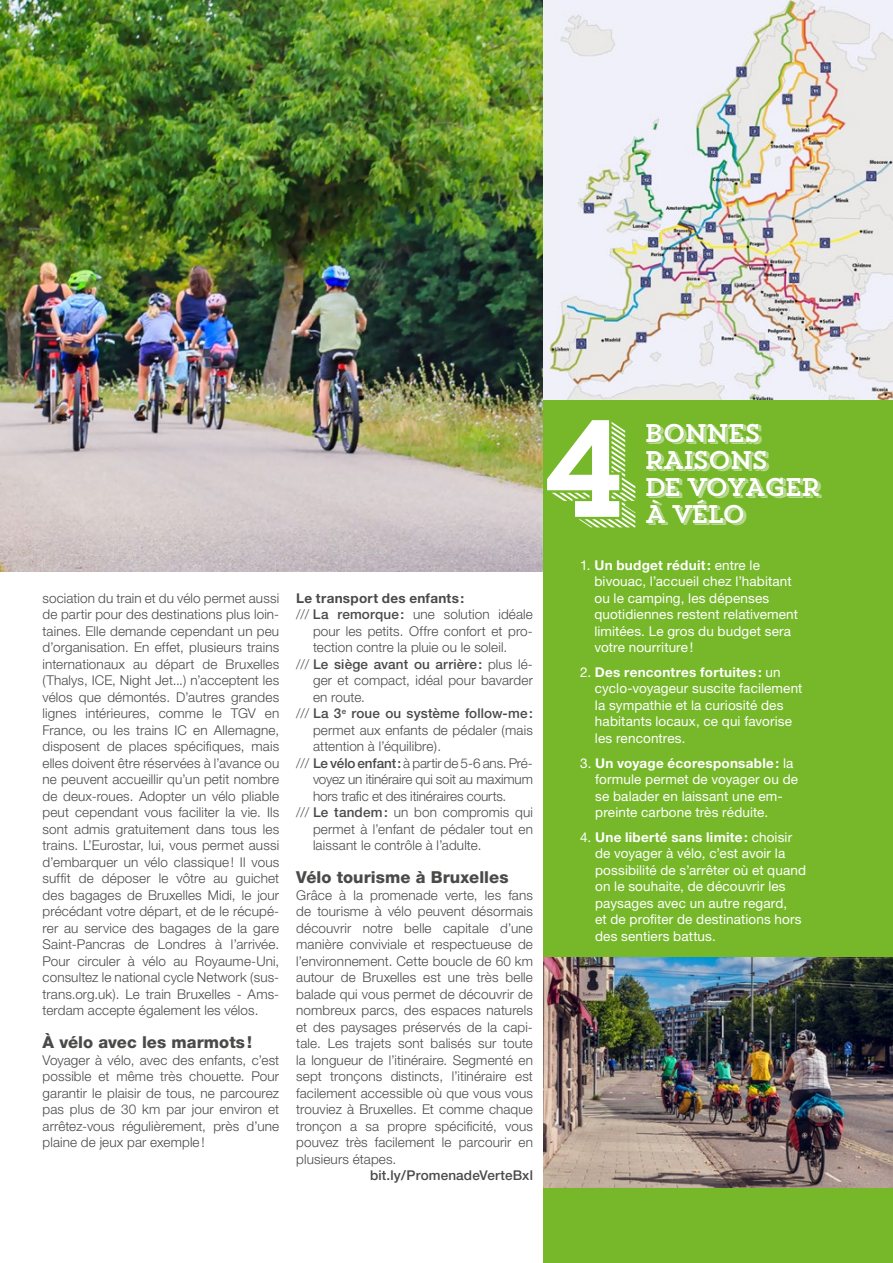
<style>
.page{position:relative;width:893px;height:1263px;background:#fff}
.page>*{position:absolute;margin:0;border:0;box-sizing:border-box;transform-origin:0 0}
.t1{font:137.55px "Trend Slab Four";color:#fff}
.t2{font:25.5px/27px "Trend Slab Four";letter-spacing:-.09em;color:#fff}
.t3{font:800 16.5px "Helvetica Neue";letter-spacing:.005em;color:#4a4a49}
.t4{font:300 13.5px/16.5px "Helvetica Neue";letter-spacing:.01em;color:#4a4a49;text-align:justify}
.t5{font:13.5px/16.5px "Helvetica Neue LT Std";letter-spacing:.01em;color:#fff}
.t6{font:300 13.5px "Helvetica Neue";letter-spacing:-.01em;color:#4a4a49}
.t7{font:500 13.5px "Helvetica Neue";letter-spacing:.01em;color:#4a4a49}
.t8{font:700 13.5px "Helvetica Neue";letter-spacing:.02em;color:#4a4a49}
.s1{font-weight:500}
.s2{font-weight:300}
.s3{font-weight:700}
</style>
<div class="page">
<img style="left:0;top:0;width:543px;height:571px">
<div style="left:543px;top:0;width:350px;height:1263px;background:#76b82a"></div>
<img style="left:543px;top:957px;width:350px;height:230px">
<img style="left:543px;top:0;width:350px;height:400px">
<p class="t4" style="left:43px;top:589px;width:238px">sociation du train et du vélo permet aussi de partir pour des destinations plus loin&shy;taines. Elle demande cependant un peu d’organisation. En effet, plusieurs trains internationaux au départ de Bruxelles (Thalys, ICE, Night Jet...) n’acceptent les vélos que démontés. D’autres grandes lignes intérieures, comme le TGV en France, ou les trains IC en Allemagne, disposent de places spécifiques, mais elles doivent être réservées à l’avance ou ne peuvent accueillir qu’un petit nombre de deux-roues. Adopter un vélo pliable peut cependant vous faciliter la vie. Ils sont admis gratuitement dans tous les trains. L’Eurostar, lui, vous permet aussi d’embarquer un vélo classique! Il vous suffit de déposer le vôtre au guichet des bagages de Bruxelles Midi, le jour précédant votre départ, et de le récupé&shy;rer au service des bagages de la gare Saint-Pancras de Londres à l’arrivée.<br>Pour circuler à vélo au Royaume-Uni, consultez le national cycle Network (sus&shy;trans.org.uk). Le train Bruxelles - Ams&shy;terdam accepte également les vélos.</p>
<p class="t3" style="left:43px;top:1032px;width:211px">À vélo avec les marmots!</p>
<p class="t4" style="left:43px;top:1051px;width:238px">Voyager à vélo, avec des enfants, c’est possible et même très chouette. Pour garantir le plaisir de tous, ne parcourez pas plus de 30 km par jour environ et arrêtez-vous régulièrement, près d’une plaine de jeux par exemple!</p>
<p class="t8" style="left:296px;top:589px;width:170px">Le transport des enfants:</p>
<p class="t4" style="left:296px;top:606px;width:238px">/// <span class="s1">La remorque:</span> une solution idéale</p>
<p class="t4" style="left:313px;top:622px;width:221px">pour les petits. Offre confort et pro-</p>
<p class="t4" style="left:313px;top:639px;width:196px">tection contre la pluie ou le soleil.</p>
<p class="t7" style="left:296px;top:656px;width:238px"><span class="s2">///</span> Le siège avant ou arrière: <span class="s2">plus lé-</span></p>
<p class="t4" style="left:313px;top:672px;width:221px">ger et compact, idéal pour bavarder</p>
<p class="t4" style="left:313px;top:688px;width:53px">en route.</p>
<p class="t7" style="left:296px;top:705px;width:238px"><span class="s2">///</span> La 3<sup>e</sup> roue ou système follow-me:</p>
<p class="t4" style="left:313px;top:721px;width:221px">permet aux enfants de pédaler (mais</p>
<p class="t4" style="left:313px;top:738px;width:130px">attention à l’équilibre).</p>
<p class="t6" style="left:296px;top:755px;width:238px">/// <span class="s1">Le vélo enfant:</span> à partir de 5-6 ans. Pré-</p>
<p class="t6" style="left:313px;top:771px;width:221px">voyez un itinéraire qui soit au maximum</p>
<p class="t6" style="left:313px;top:787px;width:195px">hors trafic et des itinéraires courts.</p>
<p class="t4" style="left:296px;top:804px;width:238px">/// <span class="s1">Le tandem:</span> un bon compromis qui</p>
<p class="t4" style="left:313px;top:820px;width:221px">permet à l’enfant de pédaler tout en</p>
<p class="t4" style="left:313px;top:837px;width:170px">laissant le contrôle à l’adulte.</p>
<p class="t3" style="left:296px;top:867px;width:214px">Vélo tourisme à Bruxelles</p>
<p class="t4" style="left:296px;top:886px;width:238px">Grâce à la promenade verte, les fans de tourisme à vélo peuvent désormais découvrir notre belle capitale d’une manière conviviale et respectueuse de l’environnement. Cette boucle de 60 km autour de Bruxelles est une très belle balade qui vous permet de découvrir de nombreux parcs, des espaces naturels et des paysages préservés de la capi&shy;tale. Les trajets sont balisés sur toute la longueur de l’itinéraire. Segmenté en sept tronçons distincts, l’itinéraire est facilement accessible où que vous vous trouviez à Bruxelles. Et comme chaque tronçon a sa propre spécificité, vous pouvez très facilement le parcourir en plusieurs étapes.</p>
<p class="t7" style="left:370px;top:1167px;width:164px">bit.ly/PromenadeVerteBxl</p>
<h1 class="t1" style="left:524px;top:380px;width:119px">4</h1>
<h2 class="t2" style="left:644px;top:420px;width:178px">BONNES<br>RAISONS<br>DE VOYAGER<br>À VÉLO</h2>
<p class="t5" style="left:594px;top:556px;width:205px;text-indent:-14px">1. <span class="s3">Un budget réduit:</span> entre le bivouac, l’accueil chez l’habitant ou le camping, les dépenses quotidiennes restent relativement limitées. Le gros du budget sera votre nourriture!</p>
<p class="t5" style="left:595px;top:664px;width:209px;text-indent:-15px">2. <span class="s3">Des rencontres fortuites:</span> un cyclo-voyageur suscite facilement la sympathie et la curiosité des habitants locaux, ce qui favorise les rencontres.</p>
<p class="t5" style="left:595px;top:754px;width:204px;text-indent:-15px">3. <span class="s3">Un voyage écoresponsable:</span> la formule permet de voyager ou de se balader en laissant une em&shy;preinte carbone très réduite.</p>
<p class="t5" style="left:595px;top:829px;width:212px;text-indent:-15px">4. <span class="s3">Une liberté sans limite:</span> choisir de voyager à vélo, c’est avoir la possibilité de s’arrêter où et quand on le souhaite, de découvrir les paysages avec un autre regard,<br>et de profiter de destinations hors des sentiers battus.</p>
</div>
